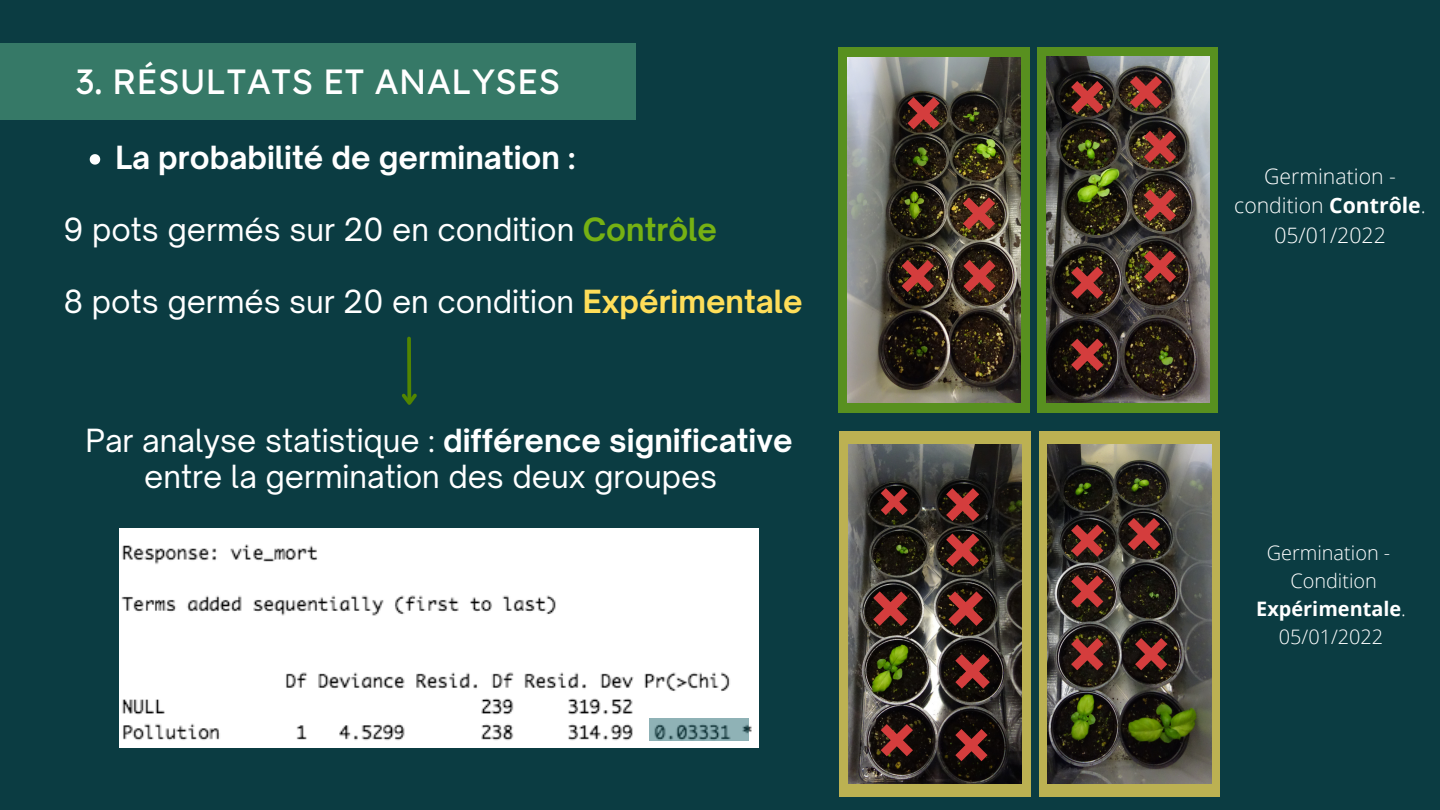
<style>
.page{position:relative;width:1440px;height:810px;background:#0b3c42}
.page>*{position:absolute;margin:0;border:0;box-sizing:border-box;transform-origin:0 0}
.t1{font:35px "Lexend Deca";color:#fff}
.t2{font:30.5px/36px "Open Sauce One";color:#fff;text-align:center}
.t3{font:700 30.5px "Open Sauce One";color:#fff}
.t4{font:300 21.2px/29.7px "Open Sans";color:#fff;text-align:center}
.t5{font:300 19.9px/27.8px "Open Sans";color:#fff;text-align:center}
.s1{font-weight:700;color:#76b113}
.s2{font-weight:700;color:#ffde59}
.s3{font-weight:700}
</style>
<div class="page">
<div style="left:0;top:43px;width:636px;height:76px;background:#367967"></div>
<svg style="left:402px;top:336px;width:15px;height:69px"></svg>
<img style="left:120px;top:528px;width:638px;height:220px">
<svg style="left:649px;top:718px;width:100px;height:22px;background:#799ca0"></svg>
<div style="left:838px;top:47px;width:192px;height:366px;background:#58901f"></div>
<img style="left:847px;top:58px;width:173px;height:345px">
<div style="left:1037px;top:47px;width:181px;height:366px;background:#58901f"></div>
<img style="left:1046px;top:57px;width:164px;height:345px">
<div style="left:839px;top:431px;width:192px;height:366px;background:#bcb152"></div>
<img style="left:849px;top:445px;width:173px;height:339px">
<div style="left:1040px;top:431px;width:180px;height:366px;background:linear-gradient(to right,#bcb152,#bcb152)"></div>
<img style="left:1048px;top:445px;width:163px;height:339px">
<svg style="left:955px;top:729px;width:33px;height:32px"></svg>
<svg style="left:90px;top:154px;width:10px;height:11px"></svg>
<svg style="left:881px;top:724px;width:32px;height:32px"></svg>
<svg style="left:955px;top:654px;width:35px;height:35px"></svg>
<svg style="left:948px;top:591px;width:35px;height:35px"></svg>
<svg style="left:873px;top:591px;width:35px;height:35px"></svg>
<svg style="left:946px;top:534px;width:33px;height:33px"></svg>
<svg style="left:946px;top:488px;width:33px;height:33px"></svg>
<svg style="left:881px;top:488px;width:27px;height:27px"></svg>
<svg style="left:1071px;top:638px;width:32px;height:32px"></svg>
<svg style="left:1135px;top:638px;width:32px;height:32px"></svg>
<svg style="left:1071px;top:575px;width:32px;height:33px"></svg>
<svg style="left:1071px;top:524px;width:32px;height:33px"></svg>
<svg style="left:1128px;top:518px;width:32px;height:32px"></svg>
<svg style="left:1071px;top:339px;width:32px;height:32px"></svg>
<svg style="left:1071px;top:267px;width:32px;height:32px"></svg>
<svg style="left:1144px;top:250px;width:32px;height:33px"></svg>
<svg style="left:1144px;top:189px;width:32px;height:32px"></svg>
<svg style="left:1144px;top:131px;width:32px;height:32px"></svg>
<svg style="left:1130px;top:76px;width:32px;height:32px"></svg>
<svg style="left:1071px;top:81px;width:32px;height:32px"></svg>
<svg style="left:907px;top:97px;width:33px;height:32px"></svg>
<svg style="left:963px;top:197px;width:32px;height:33px"></svg>
<svg style="left:902px;top:260px;width:32px;height:32px"></svg>
<svg style="left:963px;top:260px;width:33px;height:32px"></svg>
<p class="t1" style="left:76px;top:59px;width:486px">3. RÉSULTATS ET ANALYSES</p>
<p class="t3" style="left:115px;top:139px;width:462px">La probabilité de germination :</p>
<p class="t2" style="left:63px;top:211px;width:655px">9 pots germés sur 20 en condition <span class="s1">Contrôle</span></p>
<p class="t2" style="left:63px;top:283px;width:741px">8 pots germés sur 20 en condition <span class="s2">Expérimentale</span></p>
<p class="t2" style="left:86px;top:422px;width:709px">Par analyse statistique : <span class="s3">différence significative </span>entre la germination des deux groupes</p>
<p class="t4" style="left:1234px;top:161px;width:193px">Germination - condition <span class="s3">Contrôle</span>.<br>05/01/2022</p>
<p class="t5" style="left:1256px;top:538px;width:151px">Germination -<br>Condition<br><span class="s3">Expérimentale</span>.<br>05/01/2022</p>
</div>
